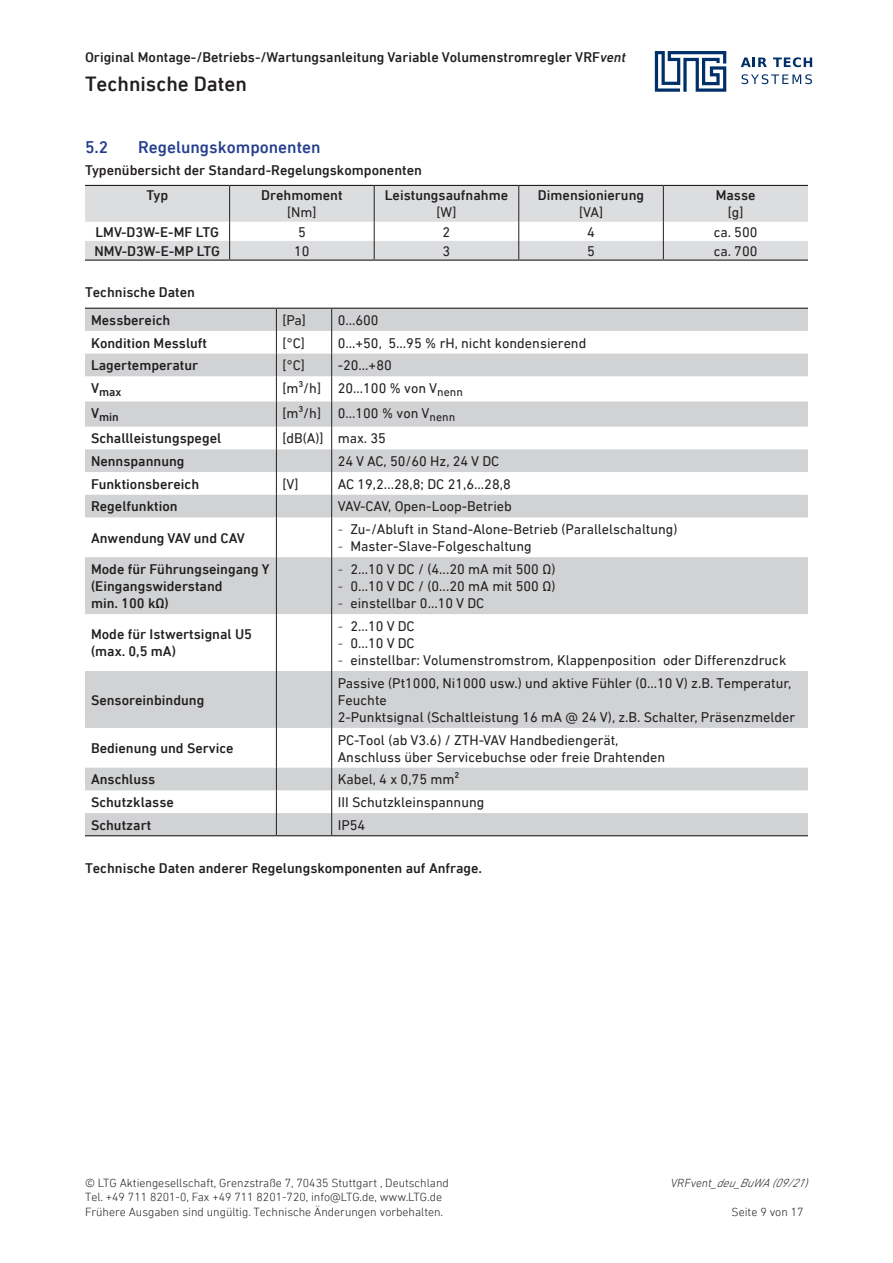
<style>
.page{position:relative;width:893px;height:1263px;background:#fff}
.page>*{position:absolute;margin:0;border:0;box-sizing:border-box;transform-origin:0 0}
.t1{font:500 21px "DIN Next LT Pro";color:#231f20}
.t2{font:500 17.25px "DIN Next LT Pro";color:#253f8e}
.t3{font:14.25px/17.1px "DIN Next LT Pro";color:#231f20}
.t4{font:500 14.25px/17.1px "DIN Next LT Pro";color:#231f20}
.t5{font:300 12px/14.4px "DIN Next LT Pro";color:#231f20}
.t6{font:italic 300 12px "DIN Next LT Pro";color:#231f20}
.t7{font:500 12px "DIN Next LT Pro";color:#231f20}
.s1{font-style:italic}
.s2{font-weight:300}
.s3{font-style:inherit}
</style>
<div class="page">
<svg style="left:741px;top:58px;width:26px;height:9px"></svg>
<svg style="left:773px;top:57px;width:39px;height:10px"></svg>
<svg style="left:742px;top:74px;width:70px;height:10px"></svg>
<svg style="left:655px;top:51px;width:71px;height:41px"></svg>
<svg style="left:85px;top:186px;width:723px;height:74px;fill:#dcdddf"></svg>
<hr style="left:85px;top:185px;width:145px;height:1px;background:#231f20">
<hr style="left:230px;top:185px;width:144px;height:1px;background:#231f20">
<hr style="left:374px;top:185px;width:145px;height:1px;background:#231f20">
<hr style="left:519px;top:185px;width:144px;height:1px;background:#231f20">
<hr style="left:663px;top:185px;width:145px;height:1px;background:#231f20">
<hr style="left:229px;top:186px;width:1px;height:36px;background:#231f20">
<hr style="left:374px;top:186px;width:1px;height:36px;background:#231f20">
<hr style="left:518px;top:186px;width:1px;height:36px;background:#231f20">
<hr style="left:663px;top:186px;width:1px;height:36px;background:#231f20">
<hr style="left:85px;top:260px;width:145px;height:1px;background:#231f20">
<hr style="left:230px;top:260px;width:144px;height:1px;background:#231f20">
<hr style="left:374px;top:260px;width:145px;height:1px;background:#231f20">
<hr style="left:519px;top:260px;width:144px;height:1px;background:#231f20">
<hr style="left:663px;top:260px;width:145px;height:1px;background:#231f20">
<svg style="left:229px;top:222px;width:1px;height:38px"></svg>
<svg style="left:374px;top:222px;width:1px;height:38px"></svg>
<svg style="left:518px;top:222px;width:1px;height:38px"></svg>
<svg style="left:663px;top:222px;width:1px;height:38px"></svg>
<svg style="left:85px;top:309px;width:723px;height:526px;fill:#d1d2d4"></svg>
<hr style="left:85px;top:308px;width:191px;height:1px;background:#231f20">
<hr style="left:276px;top:308px;width:56px;height:1px;background:#231f20">
<hr style="left:332px;top:308px;width:476px;height:1px;background:#231f20">
<hr style="left:85px;top:835px;width:191px;height:1px;background:#231f20">
<hr style="left:276px;top:835px;width:56px;height:1px;background:#231f20">
<hr style="left:332px;top:835px;width:476px;height:1px;background:#231f20">
<svg style="left:276px;top:309px;width:1px;height:208px"></svg>
<svg style="left:331px;top:309px;width:1px;height:208px"></svg>
<hr style="left:276px;top:517px;width:1px;height:40px;background:#231f20">
<hr style="left:331px;top:517px;width:1px;height:40px;background:#231f20">
<hr style="left:276px;top:557px;width:1px;height:57px;background:#231f20">
<hr style="left:331px;top:557px;width:1px;height:57px;background:#231f20">
<hr style="left:276px;top:614px;width:1px;height:57px;background:#231f20">
<hr style="left:331px;top:614px;width:1px;height:57px;background:#231f20">
<hr style="left:276px;top:671px;width:1px;height:57px;background:#231f20">
<hr style="left:331px;top:671px;width:1px;height:57px;background:#231f20">
<hr style="left:276px;top:728px;width:1px;height:40px;background:#231f20">
<hr style="left:331px;top:728px;width:1px;height:40px;background:#231f20">
<svg style="left:276px;top:768px;width:1px;height:67px"></svg>
<svg style="left:331px;top:768px;width:1px;height:67px"></svg>
<p class="t4" style="left:85px;top:48px;width:542px">Original Montage-/Betriebs-/Wartungsanleitung Variable Volumenstromregler VRF<span class="s1">vent</span></p>
<h1 class="t1" style="left:85px;top:72px;width:164px">Technische Daten</h1>
<p class="t2" style="left:85px;top:137px;width:25px">5.2</p>
<p class="t2" style="left:138px;top:137px;width:184px">Regelungskomponenten</p>
<p class="t4" style="left:146px;top:157px;width:277px;line-height:25.8px;text-indent:-61px">Typenübersicht der Standard-Regelungskomponenten<br>Typ</p>
<p class="t4" style="left:261px;top:187px;width:83px">Drehmoment</p>
<p class="t3" style="left:287px;top:204px;width:31px">[Nm]</p>
<p class="t4" style="left:385px;top:187px;width:125px">Leistungsaufnahme</p>
<p class="t3" style="left:437px;top:204px;width:21px">[W]</p>
<p class="t4" style="left:538px;top:187px;width:108px">Dimensionierung</p>
<p class="t3" style="left:579px;top:204px;width:26px">[VA]</p>
<p class="t4" style="left:716px;top:187px;width:41px">Masse</p>
<p class="t3" style="left:728px;top:204px;width:17px">[g]</p>
<p class="t4" style="left:96px;top:223px;width:125px">LMV-D3W-E-MF LTG</p>
<p class="t3" style="left:298px;top:223px;width:9px">5</p>
<p class="t3" style="left:443px;top:223px;width:9px">2</p>
<p class="t3" style="left:587px;top:223px;width:9px">4</p>
<p class="t3" style="left:714px;top:223px;width:45px">ca. 500</p>
<p class="t4" style="left:94px;top:242px;width:127px">NMV-D3W-E-MP LTG</p>
<p class="t3" style="left:294px;top:242px;width:17px">10</p>
<p class="t3" style="left:443px;top:242px;width:9px">3</p>
<p class="t3" style="left:587px;top:242px;width:9px">5</p>
<p class="t3" style="left:714px;top:242px;width:45px">ca. 700</p>
<p class="t4" style="left:91px;top:279px;width:105px;line-height:27.5px;text-indent:-6px">Technische Daten<br>Messbereich</p>
<p class="t3" style="left:282px;top:311px;width:25px">[Pa]</p>
<p class="t3" style="left:338px;top:311px;width:42px">0...600</p>
<p class="t4" style="left:91px;top:334px;width:118px">Kondition Messluft</p>
<p class="t3" style="left:282px;top:334px;width:24px">[°C]</p>
<p class="t3" style="left:338px;top:334px;width:250px">0...+50, 5...95 % rH, nicht kondensierend</p>
<p class="t4" style="left:91px;top:357px;width:109px">Lagertemperatur</p>
<p class="t3" style="left:282px;top:357px;width:24px">[°C]</p>
<p class="t3" style="left:338px;top:357px;width:56px">-20...+80</p>
<p class="t7" style="left:91px;top:385px;width:32px"><sup>V</sup>max</p>
<p class="t3" style="left:282px;top:379px;width:182px">[m³/h] 20...100 % von V<sub>nenn</sub></p>
<p class="t7" style="left:91px;top:410px;width:29px"><sup>V</sup>min</p>
<p class="t3" style="left:282px;top:405px;width:174px">[m³/h] 0...100 % von V<sub>nenn</sub></p>
<p class="t4" style="left:91px;top:430px;width:132px">Schallleistungspegel</p>
<p class="t3" style="left:282px;top:430px;width:105px">[dB(A)] max. 35</p>
<p class="t4" style="left:91px;top:453px;width:95px">Nennspannung</p>
<p class="t3" style="left:338px;top:452px;width:163px">24 V AC, 50/60 Hz, 24 V DC</p>
<p class="t4" style="left:91px;top:475px;width:110px">Funktionsbereich</p>
<p class="t3" style="left:282px;top:475px;width:18px">[V]</p>
<p class="t3" style="left:338px;top:475px;width:175px">AC 19,2...28,8; DC 21,6...28,8</p>
<p class="t4" style="left:91px;top:498px;width:88px">Regelfunktion</p>
<p class="t3" style="left:338px;top:498px;width:176px">VAV-CAV, Open-Loop-Betrieb</p>
<p class="t4" style="left:91px;top:529px;width:155px">Anwendung VAV und CAV</p>
<p class="t3" style="left:338px;top:520px;width:341px"><span class="s2">-</span> Zu-/Abluft in Stand-Alone-Betrieb (Parallelschaltung)</p>
<p class="t3" style="left:338px;top:538px;width:196px"><span class="s2">-</span> Master-Slave-Folgeschaltung</p>
<p class="t4" style="left:91px;top:560px;width:180px">Mode für Führungseingang Y (Eingangswiderstand<br>min. 100 kΩ)</p>
<p class="t3" style="left:338px;top:560px;width:219px"><span class="s2">-</span> 2...10 V DC / (4...20 mA mit 500 Ω)</p>
<p class="t3" style="left:338px;top:577px;width:219px"><span class="s2">-</span> 0...10 V DC / (0...20 mA mit 500 Ω)</p>
<p class="t3" style="left:338px;top:594px;width:148px"><span class="s2">-</span> einstellbar 0...10 V DC</p>
<p class="t4" style="left:91px;top:626px;width:163px">Mode für Istwertsignal U5 (max. 0,5 mA)</p>
<p class="t4" style="left:91px;top:691px;width:115px">Sensoreinbindung</p>
<p class="t3" style="left:338px;top:617px;width:79px"><span class="s2">-</span> 2...10 V DC</p>
<p class="t3" style="left:338px;top:634px;width:79px"><span class="s2">-</span> 0...10 V DC</p>
<p class="t3" style="left:338px;top:651px;width:450px"><span class="s2">-</span> einstellbar: Volumenstromstrom, Klappenposition oder Differenzdruck</p>
<p class="t3" style="left:338px;top:674px;width:459px">Passive (Pt1000, Ni1000 usw.) und aktive Fühler (0...10 V) z.B. Temperatur,<br>Feuchte<br>2-Punktsignal (Schaltleistung 16 mA @ 24 V), z.B. Schalter, Präsenzmelder</p>
<p class="t4" style="left:91px;top:740px;width:144px">Bedienung und Service</p>
<p class="t3" style="left:338px;top:731px;width:329px">PC-Tool (ab V3.6) / ZTH-VAV Handbediengerät,<br>Anschluss über Servicebuchse oder freie Drahtenden</p>
<p class="t4" style="left:91px;top:771px;width:66px">Anschluss</p>
<p class="t3" style="left:338px;top:771px;width:123px">Kabel, 4 x 0,75 mm²</p>
<p class="t4" style="left:91px;top:793px;width:84px">Schutzklasse</p>
<p class="t3" style="left:338px;top:793px;width:148px">III Schutzkleinspannung</p>
<p class="t4" style="left:91px;top:816px;width:62px">Schutzart</p>
<p class="t3" style="left:338px;top:816px;width:29px">IP54</p>
<p class="t4" style="left:85px;top:859px;width:399px">Technische Daten anderer Regelungskomponenten auf Anfrage.</p>
<p class="t5" style="left:85px;top:1175px;width:365px">© LTG Aktiengesellschaft, Grenzstraße 7, 70435 Stuttgart , Deutschland</p>
<p class="t6" style="left:671px;top:1176px;width:142px">VR F v e n t_ deu_ BuWA (09/21<span class="s3">)</span></p>
<p class="t5" style="left:85px;top:1190px;width:360px">Tel. +49 711 8201-0, Fax +49 711 8201-720, info@LTG.de, www.LTG.de<br>Frühere Ausgaben sind ungültig. Technische Änderungen vorbehalten.</p>
<p class="t5" style="left:732px;top:1204px;width:74px">Seite 9 von 17</p>
</div>
